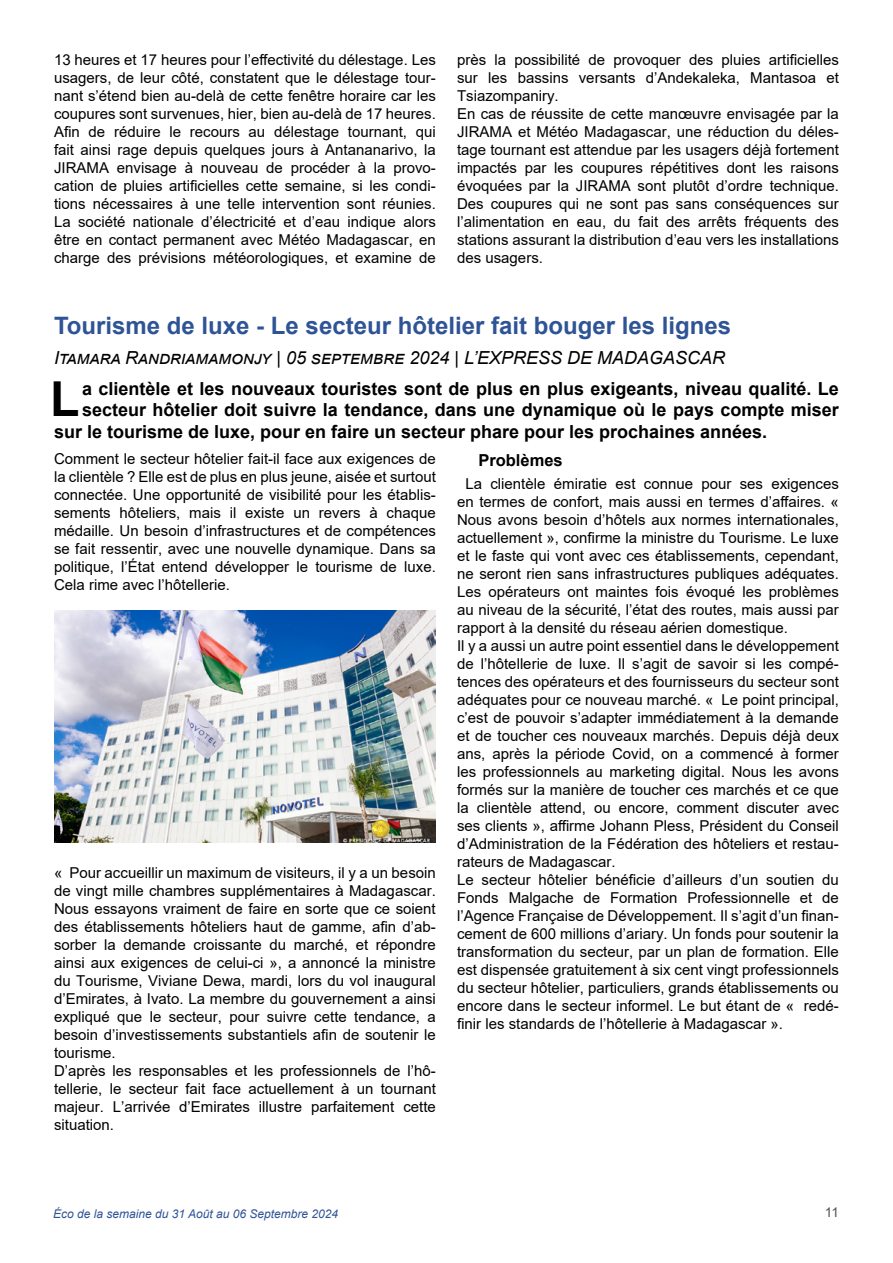
<style>
.page{position:relative;width:893px;height:1263px;background:#fff}
.page>*{position:absolute;margin:0;border:0;box-sizing:border-box;transform-origin:0 0}
.t1{font:700 48.15px "Arial";color:#000}
.t2{font:700 24px "Arial";color:#2f5496}
.t3{font:700 18px "Arial";color:#000}
.t4{font:italic 18px "Arial";color:#000}
.t5{font:700 16.5px "Arial";color:#000}
.t6{font:15px/18px "Arial";color:#000}
.t7{font:13.5px "Arial";color:#525252}
.t8{font:italic 12px "Arial";color:#2f5496}
</style>
<div class="page">
<img style="left:54px;top:611px;width:382px;height:231px">
<p class="t6" style="left:54px;top:51px;width:383px;text-align:justify">13 heures et 17 heures pour l’effectivité du délestage. Les usagers, de leur côté, constatent que le délestage tour&shy;nant s’étend bien au-delà de cette fenêtre horaire car les coupures sont survenues, hier, bien au-delà de 17 heures.<br>Afin de réduire le recours au délestage tournant, qui fait ainsi rage depuis quelques jours à Antananarivo, la JIRAMA envisage à nouveau de procéder à la provo&shy;cation de pluies artificielles cette semaine, si les condi&shy;tions nécessaires à une telle intervention sont réunies.<br>La société nationale d’électricité et d’eau indique alors être en contact permanent avec Météo Madagascar, en charge des prévisions météorologiques, et examine de</p>
<p class="t6" style="left:457px;top:51px;width:383px">près la possibilité de provoquer des pluies artificielles sur les bassins versants d’Andekaleka, Mantasoa et Tsiazompaniry.<br>En cas de réussite de cette manœuvre envisagée par la JIRAMA et Météo Madagascar, une réduction du déles&shy;tage tournant est attendue par les usagers déjà fortement impactés par les coupures répétitives dont les raisons évoquées par la JIRAMA sont plutôt d’ordre technique.<br>Des coupures qui ne sont pas sans conséquences sur l’alimentation en eau, du fait des arrêts fréquents des stations assurant la distribution d’eau vers les installations des usagers.</p>
<h2 class="t2" style="left:54px;top:309px;width:679px">Tourisme de luxe - Le secteur hôtelier fait bouger les lignes</h2>
<p class="t4" style="left:54px;top:346px;width:673px">Itamara Randriamamonjy | 05 septembre 2024 | L’EXPRESS DE MADAGASCAR</p>
<h1 class="t1" style="left:50px;top:365px;width:31px">L</h1>
<p class="t3" style="left:82px;top:375px;width:758px">a clientèle et les nouveaux touristes sont de plus en plus exigeants, niveau qualité. Le</p>
<p class="t3" style="left:82px;top:397px;width:758px">secteur hôtelier doit suivre la tendance, dans une dynamique où le pays compte miser</p>
<p class="t3" style="left:54px;top:419px;width:715px">sur le tourisme de luxe, pour en faire un secteur phare pour les prochaines années.</p>
<p class="t6" style="left:54px;top:450px;width:383px;text-align:justify">Comment le secteur hôtelier fait-il face aux exigences de la clientèle ? Elle est de plus en plus jeune, aisée et surtout connectée. Une opportunité de visibilité pour les établis&shy;sements hôteliers, mais il existe un revers à chaque médaille. Un besoin d’infrastructures et de compétences se fait ressentir, avec une nouvelle dynamique. Dans sa politique, l’État entend développer le tourisme de luxe.<br>Cela rime avec l’hôtellerie.</p>
<p class="t5" style="left:478px;top:449px;width:86px">Problèmes</p>
<p class="t6" style="left:457px;top:475px;width:383px;text-indent:8px">La clientèle émiratie est connue pour ses exigences en termes de confort, mais aussi en termes d’affaires. « Nous avons besoin d’hôtels aux normes internationales, actuellement », confirme la ministre du Tourisme. Le luxe et le faste qui vont avec ces établissements, cependant, ne seront rien sans infrastructures publiques adéquates.<br>Les opérateurs ont maintes fois évoqué les problèmes au niveau de la sécurité, l’état des routes, mais aussi par rapport à la densité du réseau aérien domestique.<br>Il y a aussi un autre point essentiel dans le développement de l’hôtellerie de luxe. Il s’agit de savoir si les compé&shy;tences des opérateurs et des fournisseurs du secteur sont adéquates pour ce nouveau marché. « Le point principal, c’est de pouvoir s’adapter immédiatement à la demande et de toucher ces nouveaux marchés. Depuis déjà deux ans, après la période Covid, on a commencé à former les professionnels au marketing digital. Nous les avons formés sur la manière de toucher ces marchés et ce que la clientèle attend, ou encore, comment discuter avec ses clients », affirme Johann Pless, Président du Conseil d’Administration de la Fédération des hôteliers et restau&shy;rateurs de Madagascar.<br>Le secteur hôtelier bénéficie d’ailleurs d’un soutien du Fonds Malgache de Formation Professionnelle et de l’Agence Française de Développement. Il s’agit d’un finan&shy;cement de 600 millions d’ariary. Un fonds pour soutenir la transformation du secteur, par un plan de formation. Elle est dispensée gratuitement à six cent vingt professionnels du secteur hôtelier, particuliers, grands établissements ou encore dans le secteur informel. Le but étant de « redé&shy;finir les standards de l’hôtellerie à Madagascar ».</p>
<p class="t6" style="left:54px;top:864px;width:383px">« Pour accueillir un maximum de visiteurs, il y a un besoin de vingt mille chambres supplémentaires à Madagascar.<br>Nous essayons vraiment de faire en sorte que ce soient des établissements hôteliers haut de gamme, afin d’ab&shy;sorber la demande croissante du marché, et répondre ainsi aux exigences de celui-ci », a annoncé la ministre du Tourisme, Viviane Dewa, mardi, lors du vol inaugural d’Emirates, à Ivato. La membre du gouvernement a ainsi expliqué que le secteur, pour suivre cette tendance, a besoin d’investissements substantiels afin de soutenir le tourisme.<br>D’après les responsables et les professionnels de l’hô&shy;tellerie, le secteur fait face actuellement à un tournant majeur. L’arrivée d’Emirates illustre parfaitement cette situation.</p>
<p class="t8" style="left:53px;top:1205px;width:287px">Éco de la semaine du 31 Août au 06 Septembre 2024</p>
<p class="t7" style="left:825px;top:1203px;width:16px">11</p>
</div>
